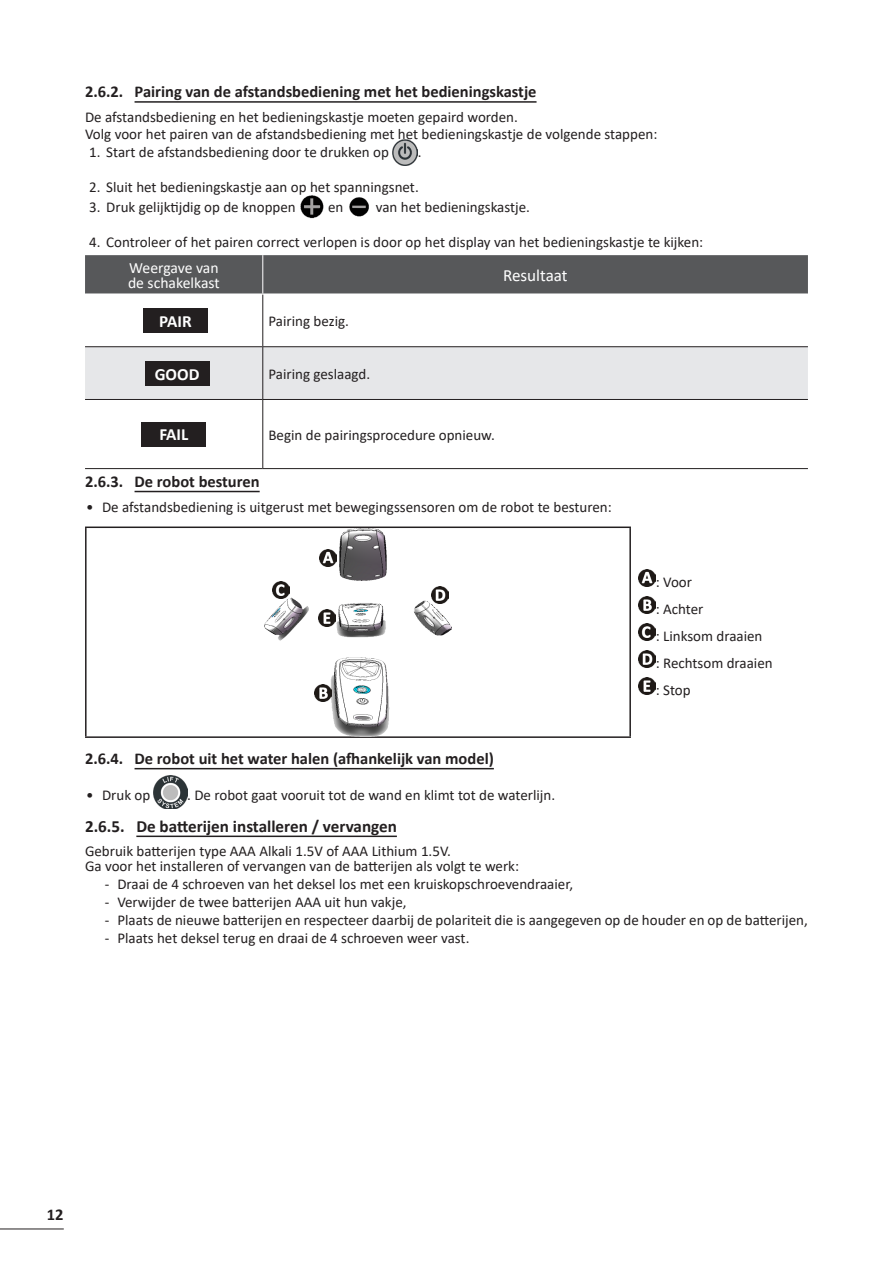
<style>
.page{position:relative;width:893px;height:1263px;background:#fff}
.page>*{position:absolute;margin:0;border:0;box-sizing:border-box;transform-origin:0 0}
.t1{font:700 17.1px "Calibri";color:#231f20}
.t2{font:700 17.1px "Calibri";color:#fff}
.Titres_tableaux{font:17.1px "Calibri";color:#fff}
.t3{font:700 16.5px "Calibri";color:#231f20}
.Titres_tableaux-2{font:15.6px "Calibri";color:#fff}
.Texte_Normal{font:15px "Calibri";color:#231f20}
.Légende_tableaux{font:15px "Calibri";color:#231f20}
.Texte_normal___puce{font:15px "Calibri";color:#231f20}
</style>
<div class="page">
<hr style="left:0;top:1228px;width:64px;height:1px;background:#231f20">
<hr style="left:135px;top:101px;width:402px;height:2px;background:#231f20">
<hr style="left:135px;top:491px;width:125px;height:1px;background:#231f20">
<hr style="left:135px;top:768px;width:359px;height:1px;background:#231f20">
<hr style="left:136px;top:835px;width:261px;height:2px;background:#231f20">
<img style="left:392px;top:140px;width:26px;height:25px">
<img style="left:300px;top:195px;width:24px;height:24px">
<img style="left:349px;top:197px;width:20px;height:20px">
<div style="left:85px;top:255px;width:723px;height:39px;background:#57585a"></div>
<div style="left:85px;top:347px;width:723px;height:52px;background:#e6e7e9"></div>
<hr style="left:85px;top:468px;width:178px;height:1px;background:#231f20">
<hr style="left:263px;top:468px;width:545px;height:1px;background:#231f20">
<hr style="left:262px;top:294px;width:1px;height:52px;background:#231f20">
<hr style="left:85px;top:346px;width:178px;height:1px;background:#231f20">
<hr style="left:263px;top:346px;width:545px;height:1px;background:#231f20">
<hr style="left:262px;top:347px;width:1px;height:52px;background:#231f20">
<hr style="left:85px;top:399px;width:178px;height:1px;background:#231f20">
<hr style="left:263px;top:399px;width:545px;height:1px;background:#231f20">
<hr style="left:262px;top:400px;width:1px;height:68px;background:#231f20">
<hr style="left:262px;top:255px;width:1px;height:39px;background:#fff">
<hr style="left:85px;top:294px;width:178px;height:1px;background:#fff">
<div style="left:143px;top:308px;width:65px;height:24px;background:#231f20"></div>
<div style="left:145px;top:361px;width:64px;height:24px;background:#231f20"></div>
<div style="left:142px;top:422px;width:64px;height:24px;background:#231f20"></div>
<hr style="left:85px;top:526px;width:546px;height:2px;background:#231f20">
<hr style="left:85px;top:528px;width:2px;height:208px;background:#231f20">
<hr style="left:629px;top:528px;width:2px;height:208px;background:#231f20">
<hr style="left:85px;top:736px;width:546px;height:2px;background:#231f20">
<img style="left:265px;top:528px;width:186px;height:208px">
<img style="left:319px;top:550px;width:17px;height:17px">
<img style="left:315px;top:685px;width:17px;height:17px">
<img style="left:272px;top:582px;width:17px;height:17px">
<img style="left:432px;top:587px;width:17px;height:17px">
<img style="left:318px;top:609px;width:17px;height:17px">
<img style="left:639px;top:570px;width:17px;height:17px">
<img style="left:639px;top:597px;width:17px;height:17px">
<img style="left:639px;top:624px;width:17px;height:17px">
<img style="left:639px;top:651px;width:17px;height:17px">
<img style="left:639px;top:678px;width:17px;height:17px">
<img style="left:154px;top:776px;width:33px;height:33px">
<p class="t3" style="left:85px;top:80px;width:453px">2.6.2. Pairing van de afstandsbediening met het bedieningskastje</p>
<p class="Texte_Normal" style="left:85px;top:107px;width:434px">De afstandsbediening en het bedieningskastje moeten gepaird worden.</p>
<p class="Texte_Normal" style="left:85px;top:124px;width:574px">Volg voor het pairen van de afstandsbediening met het bedieningskastje de volgende stappen:</p>
<p class="Texte_Normal" style="left:89px;top:142px;width:301px">1. Start de afstandsbediening door te drukken op</p>
<p class="Texte_Normal" style="left:418px;top:142px;width:5px">.</p>
<p class="Texte_Normal" style="left:89px;top:177px;width:331px">2. Sluit het bedieningskastje aan op het spanningsnet.</p>
<p class="Texte_Normal" style="left:89px;top:197px;width:208px">3. Druk gelijktijdig op de knoppen</p>
<p class="Texte_Normal" style="left:328px;top:197px;width:17px">en</p>
<p class="Texte_Normal" style="left:376px;top:197px;width:156px">van het bedieningskastje.</p>
<p class="Texte_Normal" style="left:89px;top:232px;width:615px">4. Controleer of het pairen correct verlopen is door op het display van het bedieningskastje te kijken:</p>
<p class="Titres_tableaux-2" style="left:129px;top:257px;width:91px">Weergave van</p>
<p class="Titres_tableaux-2" style="left:128px;top:272px;width:93px">de schakelkast</p>
<p class="Titres_tableaux" style="left:503px;top:263px;width:66px">Resultaat</p>
<p class="t2" style="left:159px;top:309px;width:34px">PAIR</p>
<p class="Texte_normal___puce" style="left:268px;top:311px;width:82px">Pairing bezig.</p>
<p class="t2" style="left:155px;top:362px;width:46px">GOOD</p>
<p class="Texte_Normal" style="left:268px;top:363px;width:103px">Pairing geslaagd.</p>
<p class="t2" style="left:159px;top:423px;width:31px">FAIL</p>
<p class="Texte_normal___puce" style="left:268px;top:424px;width:228px">Begin de pairingsprocedure opnieuw.</p>
<p class="t3" style="left:85px;top:470px;width:176px">2.6.3. De robot besturen</p>
<p class="Texte_Normal" style="left:86px;top:497px;width:527px">• De afstandsbediening is uitgerust met bewegingssensoren om de robot te besturen:</p>
<p class="Légende_tableaux" style="left:656px;top:571px;width:38px">: Voor</p>
<p class="Légende_tableaux" style="left:656px;top:598px;width:49px">: Achter</p>
<p class="Légende_tableaux" style="left:656px;top:625px;width:108px">: Linksom draaien</p>
<p class="Légende_tableaux" style="left:656px;top:652px;width:118px">: Rechtsom draaien</p>
<p class="Légende_tableaux" style="left:656px;top:679px;width:36px">: Stop</p>
<p class="t3" style="left:85px;top:747px;width:410px">2.6.4. De robot uit het water halen (afhankelijk van model)</p>
<p class="Texte_Normal" style="left:86px;top:785px;width:66px">• Druk op</p>
<p class="Texte_Normal" style="left:187px;top:785px;width:369px">. De robot gaat vooruit tot de wand en klimt tot de waterlijn.</p>
<p class="t1" style="left:85px;top:814px;width:313px">2.6.5. De batterijen installeren / vervangen</p>
<p class="Texte_Normal" style="left:85px;top:840px;width:367px">Gebruik batterijen type AAA Alkali 1.5V of AAA Lithium 1.5V.</p>
<p class="Texte_Normal" style="left:85px;top:856px;width:436px">Ga voor het installeren of vervangen van de batterijen als volgt te werk:</p>
<p class="Texte_Normal" style="left:105px;top:874px;width:470px">- Draai de 4 schroeven van het deksel los met een kruiskopschroevendraaier,</p>
<p class="Texte_Normal" style="left:105px;top:892px;width:303px">- Verwijder de twee batterijen AAA uit hun vakje,</p>
<p class="Texte_Normal" style="left:105px;top:910px;width:705px">- Plaats de nieuwe batterijen en respecteer daarbij de polariteit die is aangegeven op de houder en op de batterijen,</p>
<p class="Texte_Normal" style="left:105px;top:928px;width:366px">- Plaats het deksel terug en draai de 4 schroeven weer vast.</p>
<p class="t3" style="left:47px;top:1203px;width:18px">12</p>
</div>
